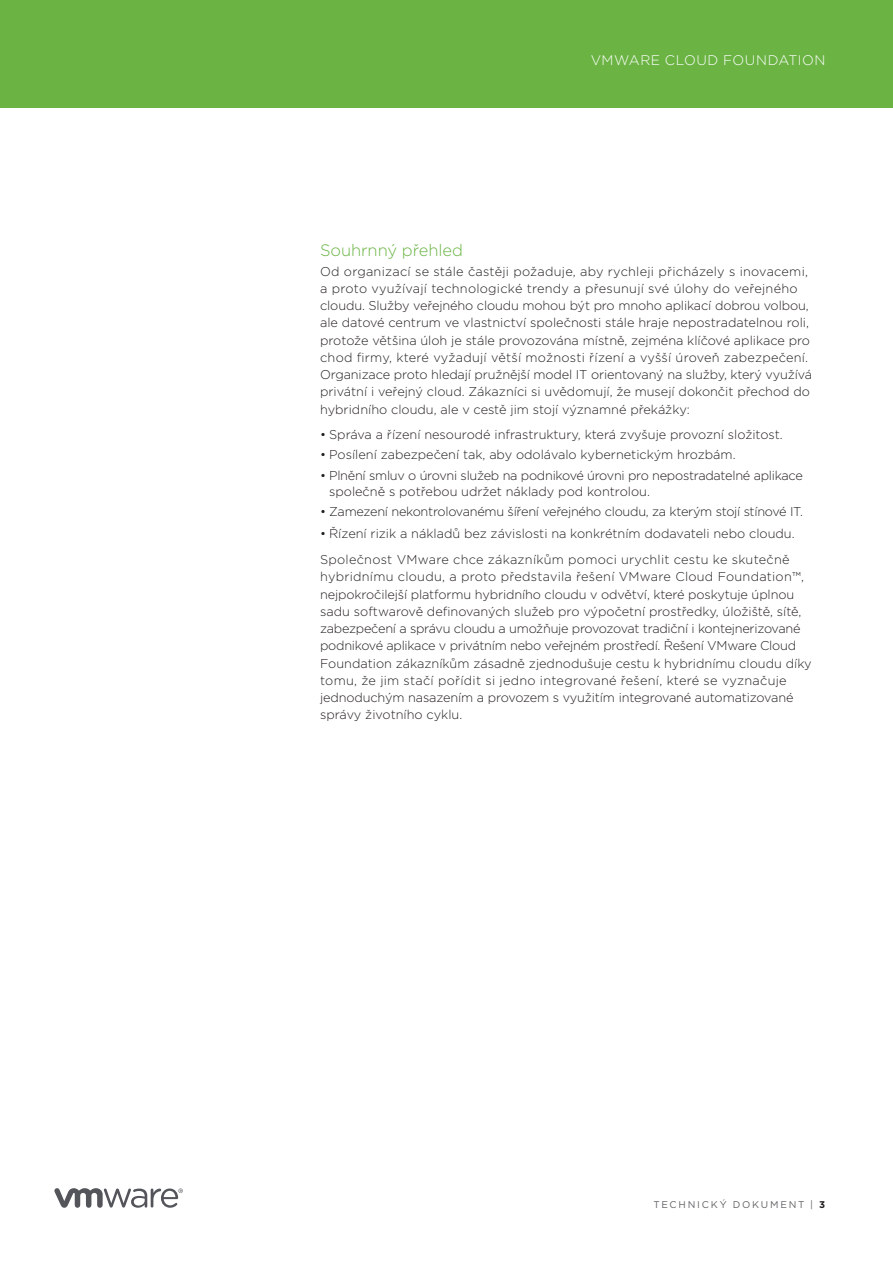
<style>
.page{position:relative;width:893px;height:1263px;background:#fff}
.page>*{position:absolute;margin:0;border:0;box-sizing:border-box;transform-origin:0 0}
._4a__SUBHEAD-1{font:300 16.5px "Gotham";letter-spacing:-.005em;color:#6bb444}
.FOLIO-WHITE-TITLES{font:300 13.8px "Gotham";letter-spacing:.035em;color:#fff}
._3a__BODY_TEXT{font:300 12.75px/17.2px "Gotham";color:#231f20}
._3a__BODY_TEXT-2{font:300 12.75px/16px "Gotham";letter-spacing:-.02em;color:#231f20}
.FOLIO-BOTTOM-GRAY{font:9.75px "Gotham";letter-spacing:.18em;color:#636265}
.s1{font-weight:700;color:#231f20}
</style>
<div class="page">
<div style="left:0;top:0;width:893px;height:108px;background:#6bb444"></div>
<svg style="left:54px;top:1188px;width:129px;height:20px"></svg>
<p class="FOLIO-WHITE-TITLES" style="left:591px;top:51px;width:236px">VMWARE CLOUD FOUNDATION</p>
<p class="_4a__SUBHEAD-1" style="left:320px;top:240px;width:144px">Souhrnný přehled</p>
<p class="_3a__BODY_TEXT" style="left:320px;top:262px;width:493px">Od organizací se stále častěji požaduje, aby rychleji přicházely s inovacemi, a proto využívají technologické trendy a přesunují své úlohy do veřejného cloudu. Služby veřejného cloudu mohou být pro mnoho aplikací dobrou volbou, ale datové centrum ve vlastnictví společnosti stále hraje nepostradatelnou roli, protože většina úloh je stále provozována místně, zejména klíčové aplikace pro chod firmy, které vyžadují větší možnosti řízení a vyšší úroveň zabezpečení.<br>Organizace proto hledají pružnější model IT orientovaný na služby, který využívá privátní i veřejný cloud. Zákazníci si uvědomují, že musejí dokončit přechod do hybridního cloudu, ale v cestě jim stojí významné překážky:</p>
<p class="_3a__BODY_TEXT" style="left:320px;top:425px;width:464px">• Správa a řízení nesourodé infrastruktury, která zvyšuje provozní složitost.</p>
<p class="_3a__BODY_TEXT" style="left:320px;top:446px;width:417px">• Posílení zabezpečení tak, aby odolávalo kybernetickým hrozbám.</p>
<p class="_3a__BODY_TEXT-2" style="left:329px;top:467px;width:475px;text-indent:-9px">• Plnění smluv o úrovni služeb na podnikové úrovni pro nepostradatelné aplikace společně s potřebou udržet náklady pod kontrolou.</p>
<p class="_3a__BODY_TEXT-2" style="left:320px;top:503px;width:484px">• Zamezení nekontrolovanému šíření veřejného cloudu, za kterým stojí stínové IT.</p>
<p class="_3a__BODY_TEXT" style="left:320px;top:524px;width:476px">• Řízení rizik a nákladů bez závislosti na konkrétním dodavateli nebo cloudu.</p>
<p class="_3a__BODY_TEXT" style="left:320px;top:551px;width:493px">Společnost VMware chce zákazníkům pomoci urychlit cestu ke skutečně hybridnímu cloudu, a proto představila řešení VMware Cloud Foundation™, nejpokročilejší platformu hybridního cloudu v odvětví, které poskytuje úplnou sadu softwarově definovaných služeb pro výpočetní prostředky, úložiště, sítě, zabezpečení a správu cloudu a umožňuje provozovat tradiční i kontejnerizované podnikové aplikace v privátním nebo veřejném prostředí. Řešení VMware Cloud Foundation zákazníkům zásadně zjednodušuje cestu k hybridnímu cloudu díky tomu, že jim stačí pořídit si jedno integrované řešení, které se vyznačuje jednoduchým nasazením a provozem s využitím integrované automatizované správy životního cyklu.</p>
<p class="FOLIO-BOTTOM-GRAY" style="left:653px;top:1198px;width:173px">TECHNICKÝ DOKUMENT | <span class="s1">3</span></p>
</div>
